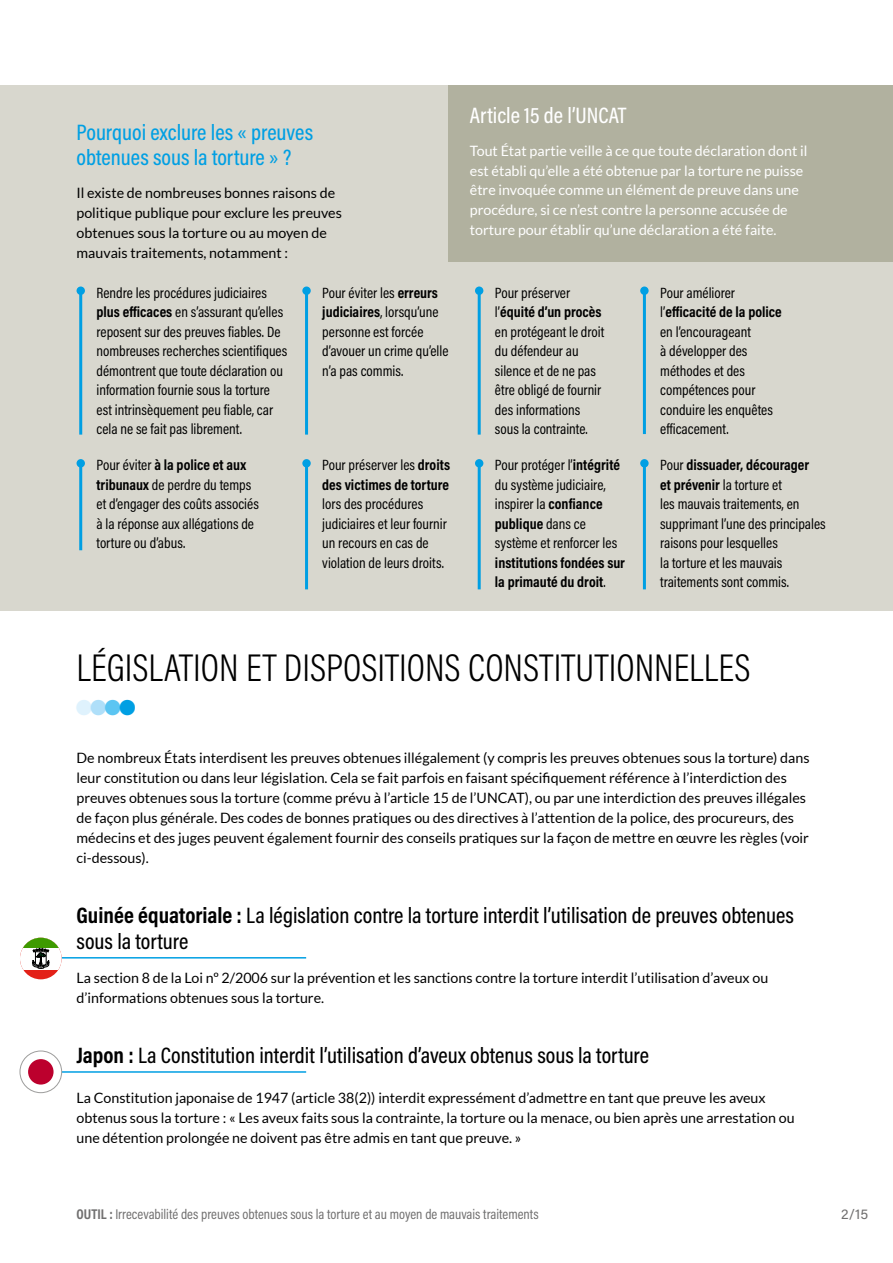
<style>
.page{position:relative;width:893px;height:1263px;background:#fff}
.page>*{position:absolute;margin:0;border:0;box-sizing:border-box;transform-origin:0 0}
.t1{font:300 39px "Acumin Pro Cond";color:#000}
.t2{font:500 22.5px/25.5px "Acumin Pro Cond";color:#000}
.t3{font:500 22.5px/25.5px "Acumin Pro Cond";color:#009fe3}
.t4{font:500 22.5px "Acumin Pro Cond";color:#fff}
.t5{font:15px/19.5px "Acumin Pro Cond";color:#000}
.t6{font:700 15px/19.5px "Acumin Pro Cond";color:#000}
.t7{font:14.25px/20px "Lato";color:#000}
.t8{font:14.25px/20px "Lato";color:#fff}
.t9{font:14.25px "Acumin Pro Cond";color:#706f6f}
.t10{font:14.25px "Acumin Pro";color:#706f6f}
.s1{font-weight:700}
.s2{font-weight:400}
</style>
<div class="page">
<div style="left:0;top:85px;width:893px;height:525px;background:#d8d7ce"></div>
<hr style="left:47px;top:957px;width:259px;height:1px;background:#009fe3">
<hr style="left:47px;top:1071px;width:259px;height:2px;background:#009fe3">
<hr style="left:643px;top:291px;width:3px;height:143px;background:#009fe3">
<div style="left:640px;top:286px;width:9px;height:9px;background:#009fe3;border-radius:50%"></div>
<hr style="left:643px;top:463px;width:3px;height:126px;background:#009fe3">
<div style="left:640px;top:459px;width:9px;height:8px;background:#009fe3;border-radius:50%"></div>
<hr style="left:478px;top:291px;width:3px;height:144px;background:#009fe3">
<div style="left:475px;top:286px;width:8px;height:9px;background:#009fe3;border-radius:50%"></div>
<hr style="left:478px;top:463px;width:3px;height:126px;background:#009fe3">
<div style="left:475px;top:459px;width:8px;height:8px;background:#009fe3;border-radius:50%"></div>
<hr style="left:305px;top:291px;width:3px;height:144px;background:#009fe3">
<div style="left:302px;top:286px;width:9px;height:9px;background:#009fe3;border-radius:50%"></div>
<hr style="left:305px;top:463px;width:3px;height:126px;background:#009fe3">
<div style="left:302px;top:459px;width:9px;height:8px;background:#009fe3;border-radius:50%"></div>
<hr style="left:79px;top:291px;width:3px;height:144px;background:#009fe3">
<div style="left:77px;top:286px;width:8px;height:9px;background:#009fe3;border-radius:50%"></div>
<hr style="left:79px;top:463px;width:3px;height:87px;background:#009fe3">
<div style="left:77px;top:459px;width:8px;height:8px;background:#009fe3;border-radius:50%"></div>
<div style="left:449px;top:85px;width:444px;height:177px;background:#b1b19f"></div>
<div style="left:20px;top:938px;width:42px;height:41px;background:#e32118;border-radius:21px"></div>
<svg style="left:20px;top:938px;width:42px;height:38px"></svg>
<div style="left:20px;top:1051px;width:42px;height:42px;background:#fff;border-radius:21px"></div>
<div style="left:28px;top:1059px;width:26px;height:25px;background:#bc002d;border-radius:50%"></div>
<div style="left:20px;top:1050px;width:42px;height:43px;border:1px solid #9d9d9c;border-radius:50%"></div>
<h2 class="t3" style="left:77px;top:119px;width:238px">Pourquoi exclure les « preuves obtenues sous la torture » ?</h2>
<p class="t7" style="left:77px;top:183px;width:267px">Il existe de nombreuses bonnes raisons de politique publique pour exclure les preuves obtenues sous la torture ou au moyen de mauvais traitements, notamment :</p>
<p class="t5" style="left:96px;top:282px;width:192px">Rendre les procédures judiciaires <span class="s1">plus efficaces</span> en s’assurant qu’elles reposent sur des preuves fiables. De nombreuses recherches scientifiques démontrent que toute déclaration ou information fournie sous la torture est intrinsèquement peu fiable, car cela ne se fait pas librement.</p>
<p class="t5" style="left:96px;top:455px;width:164px">Pour éviter <span class="s1">à la police et aux tribunaux</span> de perdre du temps et d’engager des coûts associés à la réponse aux allégations de torture ou d’abus.</p>
<p class="t5" style="left:322px;top:282px;width:128px">Pour éviter les <span class="s1">erreurs judiciaires</span>, lorsqu’une personne est forcée d’avouer un crime qu’elle n’a pas commis.</p>
<p class="t6" style="left:322px;top:455px;width:129px"><span class="s2">Pour préserver les</span> droits des victimes de torture</p>
<p class="t5" style="left:322px;top:494px;width:126px">lors des procédures judiciaires et leur fournir un recours en cas de violation de leurs droits.</p>
<h2 class="t4" style="left:470px;top:100px;width:158px">Article 15 de l’UNCAT</h2>
<p class="t8" style="left:470px;top:140px;width:339px">Tout État partie veille à ce que toute déclaration dont il est établi qu’elle a été obtenue par la torture ne puisse être invoquée comme un élément de preuve dans une procédure, si ce n’est contre la personne accusée de torture pour établir qu’une déclaration a été faite.</p>
<p class="t5" style="left:495px;top:282px;width:111px">Pour préserver l’<span class="s1">équité d’un procès </span>en protégeant le droit du défendeur au silence et de ne pas être obligé de fournir des informations sous la contrainte.</p>
<p class="t5" style="left:495px;top:455px;width:127px">Pour protéger l’<span class="s1">intégrité </span>du système judiciaire, inspirer la <span class="s1">confiance publique</span> dans ce système et renforcer les</p>
<p class="t6" style="left:495px;top:552px;width:131px">institutions fondées sur la primauté du droit<span class="s2">.</span></p>
<p class="t5" style="left:660px;top:282px;width:123px">Pour améliorer l’<span class="s1">efficacité de la police </span>en l’encourageant<br>à développer des méthodes et des compétences pour conduire les enquêtes efficacement.</p>
<p class="t5" style="left:660px;top:455px;width:167px">Pour <span class="s1">dissuader, décourager<br>et prévenir</span> la torture et<br>les mauvais traitements, en supprimant l’une des principales raisons pour lesquelles<br>la torture et les mauvais traitements sont commis.</p>
<h1 class="t1" style="left:77px;top:642px;width:675px">LÉGISLATION ET DISPOSITIONS CONSTITUTIONNELLES</h1>
<p class="t7" style="left:77px;top:748px;width:734px">De nombreux États interdisent les preuves obtenues illégalement (y compris les preuves obtenues sous la torture) dans leur constitution ou dans leur législation. Cela se fait parfois en faisant spécifiquement référence à l’interdiction des preuves obtenues sous la torture (comme prévu à l’article 15 de l’UNCAT), ou par une interdiction des preuves illégales de façon plus générale. Des codes de bonnes pratiques ou des directives à l’attention de la police, des procureurs, des médecins et des juges peuvent également fournir des conseils pratiques sur la façon de mettre en œuvre les règles (voir ci-dessous).</p>
<h2 class="t2" style="left:77px;top:902px;width:719px"><span class="s1">Guinée équatoriale :</span> La législation contre la torture interdit l’utilisation de preuves obtenues sous la torture</h2>
<p class="t7" style="left:77px;top:968px;width:693px">La section 8 de la Loi nº 2/2006 sur la prévention et les sanctions contre la torture interdit l’utilisation d’aveux ou d’informations obtenues sous la torture.</p>
<h2 class="t2" style="left:77px;top:1042px;width:574px"><span class="s1">Japon :</span> La Constitution interdit l’utilisation d’aveux obtenus sous la torture</h2>
<p class="t7" style="left:77px;top:1087px;width:720px">La Constitution japonaise de 1947 (article 38(2)) interdit expressément d’admettre en tant que preuve les aveux obtenus sous la torture : « Les aveux faits sous la contrainte, la torture ou la menace, ou bien après une arrestation ou une détention prolongée ne doivent pas être admis en tant que preuve. »</p>
<p class="t9" style="left:77px;top:1205px;width:464px"><span class="s1">OUTIL :</span> Irrecevabilité des preuves obtenues sous la torture et au moyen de mauvais traitements</p>
<p class="t10" style="left:841px;top:1204px;width:28px">2/15</p>
</div>
